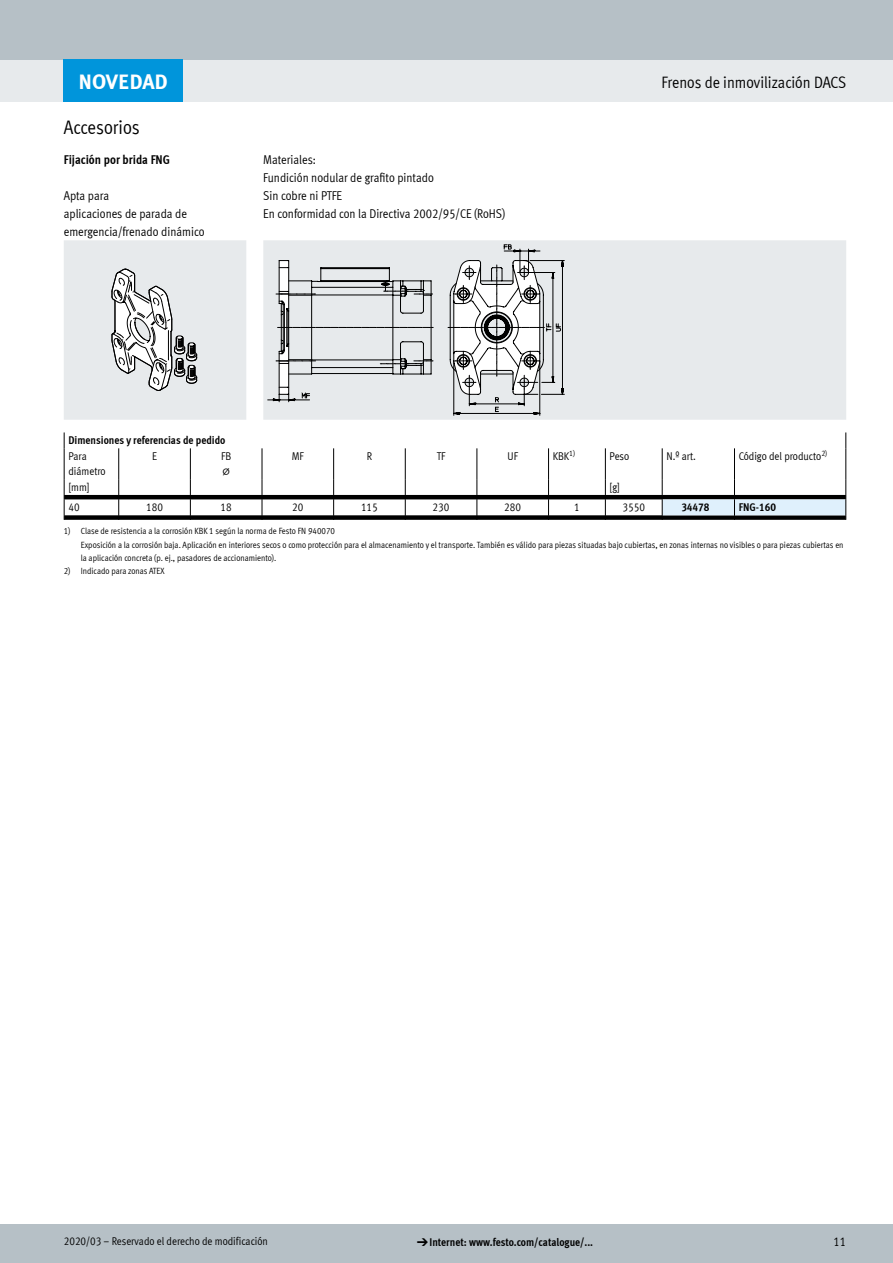
<style>
.page{position:relative;width:893px;height:1263px;background:#fff}
.page>*{position:absolute;margin:0;border:0;box-sizing:border-box;transform-origin:0 0}
.t1{font:700 21px "Meta Plus LF";letter-spacing:-.005em;color:#fff}
.FES_title_section{font:19.5px "Meta Cond LF";color:#000}
.FES_title_family{font:16.5px "Meta Cond LF";color:#000}
.FES_regular{font:12.75px/18px "Meta Cond LF";color:#000}
.FES_head_accessories{font:700 12.75px "Meta Cond LF";color:#000}
.FES_tab_head_1{font:700 11.25px "Meta Cond LF";color:#000}
.FES_type_code_head{font:11.25px "Meta Cond LF";color:#000}
.FES_tab_head_2_centr{font:11.25px "Meta Cond LF";color:#000}
.FES_tab_head_2{font:11.25px/15px "Meta Cond LF";color:#000}
.FES_type_code{font:700 11.25px "Meta Cond LF";color:#000}
.FES_type_code_in{font:700 11.25px "Meta Cond LF";color:#000}
.FES_tab_regular{font:11.25px "Meta Cond LF";color:#000}
.FES_tab_head_2_centr-2{font:11.25px "Meto Pict 182";color:#000}
.FES_regular-2{font:9px/13.5px "Meta Cond LF";color:#000}
.FES_tab_footnote{font:9px "Meta Cond LF";color:#000}
.s1{font-family:"Meto Pict 182";font-weight:400}
</style>
<div class="page">
<div style="left:0;top:1225px;width:893px;height:38px;background:#b6c0c6"></div>
<div style="left:0;top:60px;width:893px;height:42px;background:#e7eaec"></div>
<div style="left:0;top:0;width:893px;height:60px;background:#b6c0c6"></div>
<div style="left:64px;top:240px;width:782px;height:180px;background:#e7eaec"></div>
<svg style="left:112px;top:269px;width:85px;height:122px"></svg>
<svg style="left:267px;top:257px;width:298px;height:159px"></svg>
<svg style="left:279px;top:244px;width:282px;height:168px"></svg>
<svg style="left:64px;top:432px;width:1px;height:16px"></svg>
<svg style="left:845px;top:432px;width:1px;height:16px"></svg>
<hr style="left:64px;top:448px;width:1px;height:31px;background:#000">
<hr style="left:118px;top:448px;width:1px;height:31px;background:#000">
<hr style="left:190px;top:448px;width:1px;height:31px;background:#000">
<hr style="left:262px;top:448px;width:1px;height:31px;background:#000">
<hr style="left:333px;top:448px;width:1px;height:31px;background:#000">
<hr style="left:405px;top:448px;width:1px;height:31px;background:#000">
<hr style="left:477px;top:448px;width:1px;height:31px;background:#000">
<hr style="left:548px;top:448px;width:1px;height:31px;background:#000">
<hr style="left:605px;top:448px;width:1px;height:31px;background:#000">
<hr style="left:662px;top:448px;width:1px;height:31px;background:#000">
<hr style="left:845px;top:448px;width:1px;height:31px;background:#000">
<hr style="left:734px;top:448px;width:1px;height:31px;background:#000">
<svg style="left:64px;top:479px;width:782px;height:41px"></svg>
<div style="left:64px;top:60px;width:119px;height:42px;background:#0095db"></div>
<p class="t1" style="left:79px;top:68px;width:91px">NOVEDAD</p>
<p class="FES_title_section" style="left:64px;top:116px;width:78px">Accesorios</p>
<p class="FES_head_accessories" style="left:64px;top:151px;width:108px">Fijación por brida FNG</p>
<p class="FES_regular" style="left:64px;top:186px;width:142px">Apta para<br>aplicaciones de parada de emergencia/frenado dinámico</p>
<p class="FES_regular" style="left:263px;top:150px;width:54px">Materiales:</p>
<p class="FES_regular" style="left:263px;top:168px;width:172px">Fundición nodular de grafito pintado</p>
<p class="FES_regular" style="left:263px;top:186px;width:80px">Sin cobre ni PTFE</p>
<p class="FES_regular" style="left:263px;top:204px;width:244px">En conformidad con la Directiva 2002/95/CE (RoHS)</p>
<p class="FES_title_family" style="left:661px;top:72px;width:186px">Frenos de inmovilización DACS</p>
<p class="FES_tab_head_1" style="left:68px;top:433px;width:159px">Dimensiones y referencias de pedido</p>
<p class="FES_tab_head_2" style="left:68px;top:448px;width:39px">Para diámetro</p>
<p class="FES_tab_head_2_centr" style="left:152px;top:449px;width:6px">E</p>
<p class="FES_tab_head_2_centr" style="left:221px;top:449px;width:12px">FB</p>
<p class="FES_tab_head_2_centr-2" style="left:223px;top:464px;width:8px">@</p>
<p class="FES_tab_head_2_centr" style="left:292px;top:449px;width:14px">MF</p>
<p class="FES_tab_head_2_centr" style="left:367px;top:449px;width:7px">R</p>
<p class="FES_tab_head_2_centr" style="left:437px;top:449px;width:10px">TF</p>
<p class="FES_tab_head_2_centr" style="left:507px;top:449px;width:12px">UF</p>
<p class="FES_tab_head_2" style="left:553px;top:448px;width:24px">KBK<sup>1)</sup></p>
<p class="FES_tab_head_2" style="left:610px;top:448px;width:21px">Peso</p>
<p class="FES_type_code_head" style="left:666px;top:449px;width:31px">N.º art.</p>
<p class="FES_type_code_head" style="left:739px;top:449px;width:90px">Código del producto<sup>2)</sup></p>
<p class="FES_tab_head_2" style="left:68px;top:479px;width:23px">[mm]</p>
<p class="FES_tab_head_2" style="left:610px;top:479px;width:12px">[g]</p>
<p class="FES_tab_regular" style="left:68px;top:500px;width:13px">40</p>
<p class="FES_tab_head_2_centr" style="left:146px;top:500px;width:18px">180</p>
<p class="FES_tab_head_2_centr" style="left:221px;top:500px;width:13px">18</p>
<p class="FES_tab_head_2_centr" style="left:292px;top:500px;width:13px">20</p>
<p class="FES_tab_head_2_centr" style="left:361px;top:500px;width:18px">115</p>
<p class="FES_tab_head_2_centr" style="left:433px;top:500px;width:18px">230</p>
<p class="FES_tab_head_2_centr" style="left:504px;top:500px;width:18px">280</p>
<p class="FES_tab_head_2_centr" style="left:574px;top:500px;width:7px">1</p>
<p class="FES_tab_head_2_centr" style="left:622px;top:500px;width:24px">3550</p>
<p class="FES_type_code_in" style="left:681px;top:500px;width:30px">34478</p>
<p class="FES_type_code" style="left:739px;top:500px;width:39px">FNG-160</p>
<p class="FES_tab_footnote" style="left:64px;top:526px;width:8px">1)</p>
<p class="FES_regular-2" style="left:81px;top:524px;width:764px">Clase de resistencia a la corrosión KBK 1 según la norma de Festo FN 940070<br>Exposición a la corrosión baja. Aplicación en interiores secos o como protección para el almacenamiento y el transporte. También es válido para piezas situadas bajo cubiertas, en zonas internas no visibles o para piezas cubiertas en la aplicación concreta (p. ej., pasadores de accionamiento).</p>
<p class="FES_tab_footnote" style="left:64px;top:565px;width:8px">2)</p>
<p class="FES_tab_footnote" style="left:81px;top:565px;width:85px">Indicado para zonas ATEX</p>
<p class="FES_type_code_head" style="left:64px;top:1234px;width:206px">2020/03 – Reservado el derecho de modificación</p>
<p class="FES_tab_head_1" style="left:417px;top:1235px;width:178px"><span class="s1">d</span>Internet: www.festo.com/catalogue/...</p>
<h3 class="FES_regular" style="left:833px;top:1232px;width:14px">11</h3>
</div>
